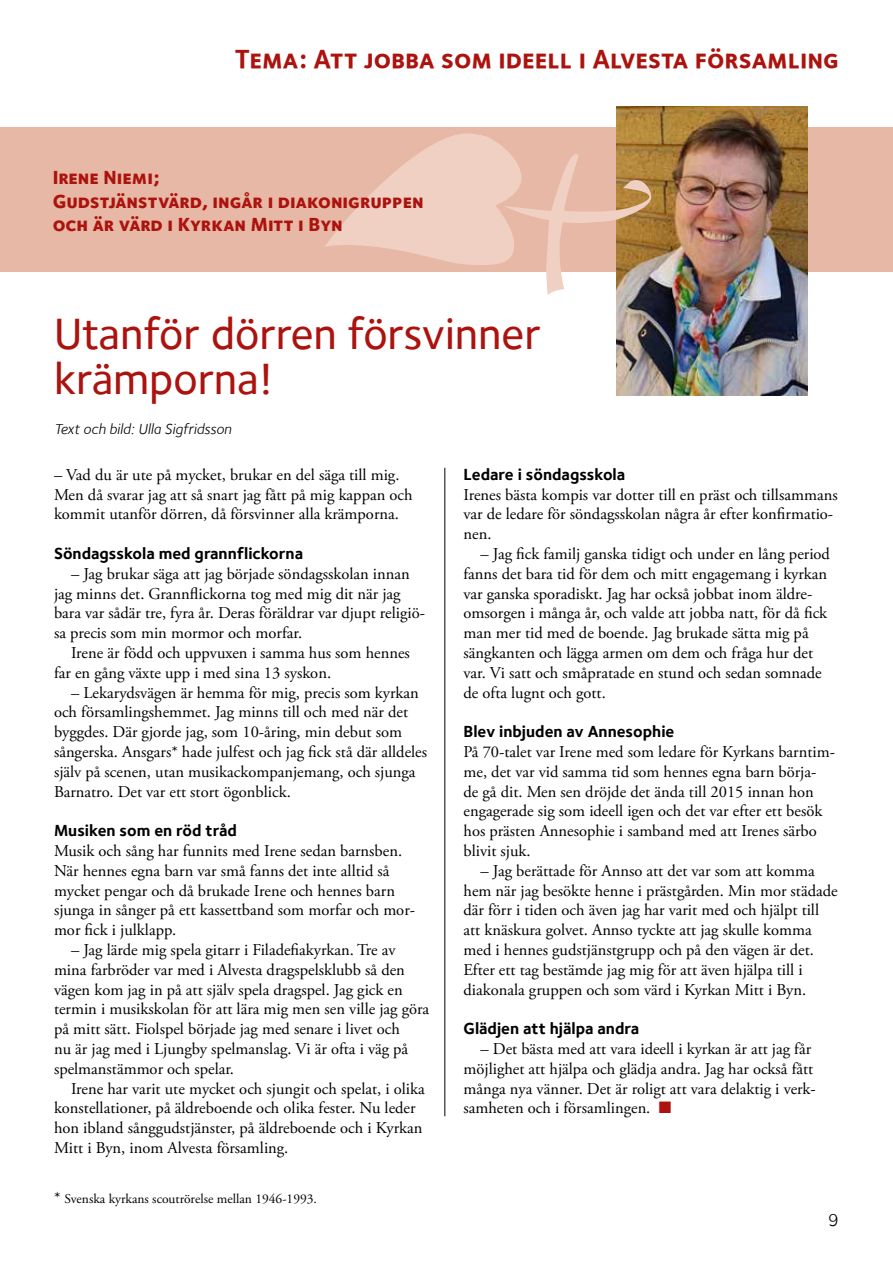
<style>
.page{position:relative;width:893px;height:1263px;background:#fff}
.page>*{position:absolute;margin:0;border:0;box-sizing:border-box;transform-origin:0 0}
.t1{font:500 45px/45px "Foundry Sterling";color:#ac120e}
.t2{font:27px "Foundry Sterling Bold Expert";color:#ac120e}
.t3{font:19.5px/23.4px "Foundry Sterling Extra Bld Expert";color:#ac120e}
.t4{font:18px "Foundry Sterling";color:#000}
.t5{font:16.5px/19.8px "Adobe Garamond Pro";color:#000}
.t6{font:700 16.5px "Foundry Sterling";color:#000}
.t7{font:italic 15px "Foundry Sterling";color:#000}
.t8{font:13.5px "Adobe Garamond Pro";color:#000}
.s1{color:#ac120e}
.s2{font-size:16.5px}
</style>
<div class="page">
<div style="left:0;top:128px;width:893px;height:144px;background:#e7b8a5"></div>
<hr style="left:444px;top:468px;width:1px;height:648px;background:#000">
<img style="left:617px;top:106px;width:191px;height:289px">
<svg style="left:325px;top:133px;width:326px;height:162px"></svg>
<h2 class="t2" style="left:235px;top:43px;width:606px">Tema: Att jobba som ideell i Alvesta församling</h2>
<p class="t3" style="left:53px;top:165px;width:373px">Irene Niemi;<br>Gudstjänstvärd, ingår i diakonigruppen och är värd i Kyrkan Mitt i Byn</p>
<h1 class="t1" style="left:54px;top:311px;width:489px">Utanför dörren försvinner krämporna!</h1>
<p class="t7" style="left:54px;top:420px;width:179px">Text och bild: Ulla Sigfridsson</p>
<p class="t5" style="left:54px;top:465px;width:360px">– Vad du är ute på mycket, brukar en del säga till mig.<br>Men då svarar jag att så snart jag fått på mig kappan och kommit utanför dörren, då försvinner alla krämporna.</p>
<p class="t6" style="left:54px;top:543px;width:251px">Söndagsskola med grannflickorna</p>
<p class="t5" style="left:54px;top:564px;width:372px;text-indent:17px">– Jag brukar säga att jag började söndagsskolan innan jag minns det. Grannflickorna tog med mig dit när jag bara var sådär tre, fyra år. Deras föräldrar var djupt religiö&shy;sa precis som min mormor och morfar.</p>
<p class="t5" style="left:54px;top:643px;width:357px;text-indent:17px">Irene är född och uppvuxen i samma hus som hennes far en gång växte upp i med sina 13 syskon.</p>
<p class="t5" style="left:54px;top:683px;width:375px;text-indent:17px">– Lekarydsvägen är hemma för mig, precis som kyrkan och församlingshemmet. Jag minns till och med när det byggdes. Där gjorde jag, som 10-åring, min debut som sångerska. Ansgars* hade julfest och jag fick stå där alldeles själv på scenen, utan musikackompanjemang, och sjunga Barnatro. Det var ett stort ögonblick.</p>
<p class="t6" style="left:54px;top:821px;width:184px">Musiken som en röd tråd</p>
<p class="t5" style="left:54px;top:841px;width:363px">Musik och sång har funnits med Irene sedan barnsben.<br>När hennes egna barn var små fanns det inte alltid så mycket pengar och då brukade Irene och hennes barn sjunga in sånger på ett kassettband som morfar och mor&shy;mor fick i julklapp.</p>
<p class="t5" style="left:54px;top:940px;width:377px;text-indent:17px">– Jag lärde mig spela gitarr i Filadefiakyrkan. Tre av mina farbröder var med i Alvesta dragspelsklubb så den vägen kom jag in på att själv spela dragspel. Jag gick en termin i musikskolan för att lära mig men sen ville jag göra på mitt sätt. Fiolspel började jag med senare i livet och<br>nu är jag med i Ljungby spelmanslag. Vi är ofta i väg på spelmanstämmor och spelar.</p>
<p class="t5" style="left:54px;top:1079px;width:372px;text-indent:17px">Irene har varit ute mycket och sjungit och spelat, i olika konstellationer, på äldreboende och olika fester. Nu leder hon ibland sånggudstjänster, på äldreboende och i Kyrkan Mitt i Byn, inom Alvesta församling.</p>
<p class="t6" style="left:463px;top:464px;width:163px">Ledare i söndagsskola</p>
<p class="t5" style="left:463px;top:485px;width:376px">Irenes bästa kompis var dotter till en präst och tillsammans var de ledare för söndagsskolan några år efter konfirmatio&shy;nen.</p>
<p class="t5" style="left:463px;top:544px;width:368px;text-indent:17px">– Jag fick familj ganska tidigt och under en lång period fanns det bara tid för dem och mitt engagemang i kyrkan var ganska sporadiskt. Jag har också jobbat inom äldre&shy;omsorgen i många år, och valde att jobba natt, för då fick man mer tid med de boende. Jag brukade sätta mig på sängkanten och lägga armen om dem och fråga hur det var. Vi satt och småpratade en stund och sedan somnade de ofta lugnt och gott.</p>
<p class="t6" style="left:463px;top:722px;width:212px">Blev inbjuden av Annesophie</p>
<p class="t5" style="left:463px;top:742px;width:373px">På 70-talet var Irene med som ledare för Kyrkans barntim&shy;me, det var vid samma tid som hennes egna barn börja&shy;de gå dit. Men sen dröjde det ända till 2015 innan hon engagerade sig som ideell igen och det var efter ett besök hos prästen Annesophie i samband med att Irenes särbo blivit sjuk.</p>
<p class="t5" style="left:463px;top:861px;width:376px;text-indent:17px">– Jag berättade för Annso att det var som att komma hem när jag besökte henne i prästgården. Min mor städade där förr i tiden och även jag har varit med och hjälpt till att knäskura golvet. Annso tyckte att jag skulle komma med i hennes gudstjänstgrupp och på den vägen är det.<br>Efter ett tag bestämde jag mig för att även hjälpa till i diakonala gruppen och som värd i Kyrkan Mitt i Byn.</p>
<p class="t6" style="left:463px;top:1019px;width:177px">Glädjen att hjälpa andra</p>
<p class="t5" style="left:463px;top:1039px;width:354px;text-indent:17px">– Det bästa med att vara ideell i kyrkan är att jag får möjlighet att hjälpa och glädja andra. Jag har också fått många nya vänner. Det är roligt att vara delaktig i verk&shy;samheten och i församlingen. <span class="s1">■</span></p>
<p class="t8" style="left:54px;top:1190px;width:265px"><span class="s2">*</span> Svenska kyrkans scoutrörelse mellan 1946-1993.</p>
<p class="t4" style="left:828px;top:1210px;width:12px">9</p>
</div>
